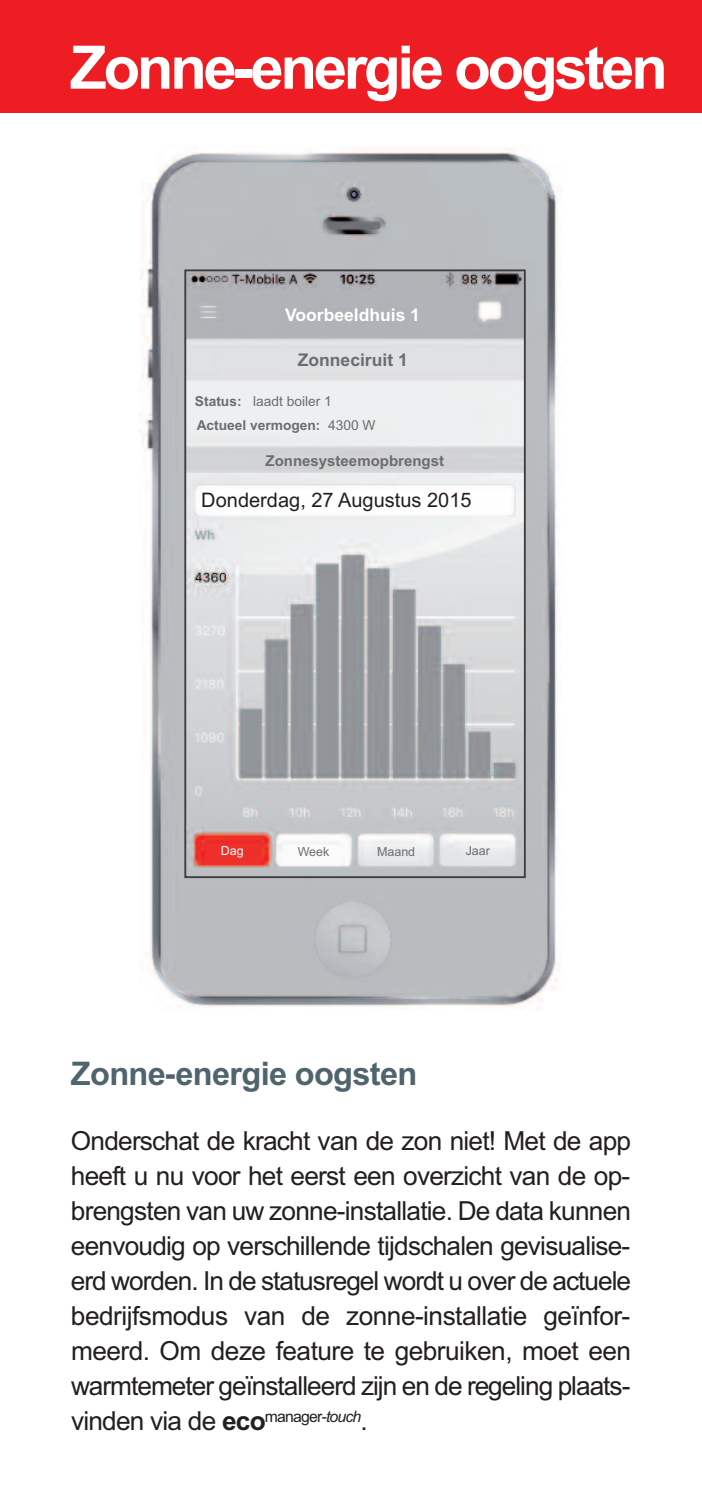
<style>
.page{position:relative;width:702px;height:1489px;background:#fff}
.page>*{position:absolute;margin:0;border:0;box-sizing:border-box;transform-origin:0 0}
.t1{font:700 60px "Arial";letter-spacing:-.055em;color:#fff}
.t2{font:700 32.5px "Arial";letter-spacing:-.02em;color:#50646d}
.t3{font:26.25px/35px "Arial";letter-spacing:-.04em;color:#231f20;text-align:justify}
.t4{font:20px "Arial";color:#231f20}
.t5{font:700 17.5px "Arial";color:#fff}
.t6{font:700 17.5px "Arial";color:#6c6d70}
.t7{font:700 15px "Arial";color:#6c6d70}
.t8{font:700 13.75px/23.8px "Arial";color:#6c6d70}
.t9{font:12.5px "Arial";color:#6c6d70}
.t10{font:12.5px "Arial";color:#fff}
.s1{font-weight:400}
.s2{font-weight:700}
</style>
<div class="page">
<img style="left:140px;top:148px;width:418px;height:859px">
<div style="left:0;top:0;width:701px;height:113px;background:#ee1d23"></div>
<img style="left:187px;top:272px;width:335px;height:603px">
<div style="left:184px;top:269px;width:341px;height:609px;border:2px solid #3e3e3f"></div>
<h1 class="t1" style="left:70px;top:33px;width:599px">Zonne-energie oogsten</h1>
<p class="t5" style="left:285px;top:305px;width:136px">Voorbeeldhuis 1</p>
<p class="t6" style="left:298px;top:349px;width:111px">Zonneciruit 1</p>
<p class="t8" style="left:195px;top:389px;width:182px">Status: <span class="s1">laadt boiler 1<br></span>Actueel vermogen: <span class="s1">4300 W</span></p>
<p class="t7" style="left:265px;top:452px;width:180px">Zonnesysteemopbrengst</p>
<p class="t4" style="left:201px;top:488px;width:272px">Donderdag, 27 Augustus 2015</p>
<p class="t10" style="left:221px;top:843px;width:24px">Dag</p>
<p class="t9" style="left:298px;top:843px;width:33px">Week</p>
<p class="t9" style="left:377px;top:844px;width:40px">Maand</p>
<p class="t9" style="left:465px;top:843px;width:26px">Jaar</p>
<p class="t2" style="left:71px;top:1054px;width:348px">Zonne-energie oogsten</p>
<p class="t3" style="left:71px;top:1123px;width:561px">Onderschat de kracht van de zon niet! Met de app heeft u nu voor het eerst een overzicht van de op&shy;brengsten van uw zonne-installatie. De data kunnen eenvoudig op verschillende tijdschalen gevisualise&shy;erd worden. In de statusregel wordt u over de actuele bedrijfsmodus van de zonne-installatie geïnfor&shy;meerd. Om deze feature te gebruiken, moet een warmtemeter geïnstalleerd zijn en de regeling plaats&shy;vinden via de <span class="s2">eco</span><sup>manager</sup><sup>-touch</sup>.</p>
</div>
